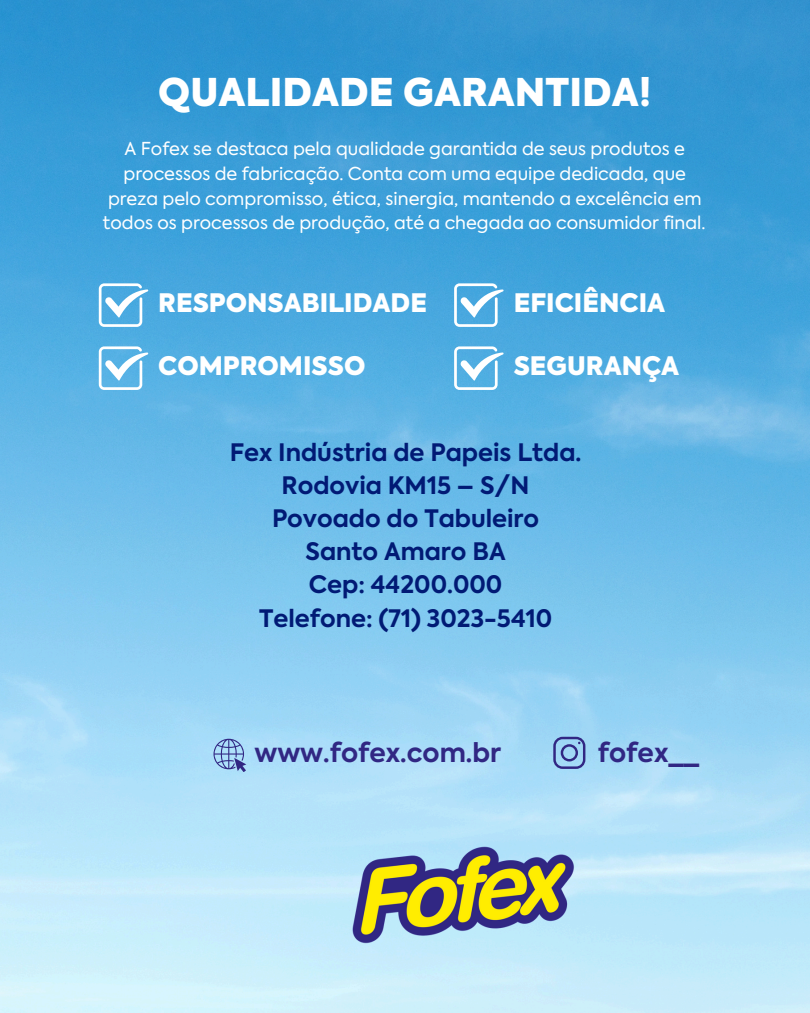
<style>
.page{position:relative;width:810px;height:1013px;background:#fff}
.page>*{position:absolute;margin:0;border:0;box-sizing:border-box;transform-origin:0 0}
.t1{font:900 38px "Axiforma";color:#fff}
.t2{font:700 26.2px "Axiforma";color:#312783}
.t3{font:900 25.3px "Axiforma";color:#fff}
.t4{font:700 23.9px/33.2px "Axiforma";color:#011a75;text-align:center}
.t5{font:17.7px/24.7px "Axiforma";color:#fff;text-align:center}
</style>
<div class="page">
<img style="left:0;top:0;width:810px;height:1012px">
<img style="left:344px;top:836px;width:239px;height:116px">
<svg style="left:214px;top:738px;width:32px;height:33px"></svg>
<svg style="left:553px;top:736px;width:32px;height:33px"></svg>
<svg style="left:99px;top:283px;width:49px;height:44px"></svg>
<svg style="left:99px;top:346px;width:49px;height:44px"></svg>
<svg style="left:454px;top:283px;width:50px;height:44px"></svg>
<svg style="left:454px;top:346px;width:50px;height:44px"></svg>
<h2 class="t1" style="left:158px;top:77px;width:495px">QUALIDADE GARANTIDA!</h2>
<p class="t5" style="left:103px;top:138px;width:604px">A Fofex se destaca pela qualidade garantida de seus produtos e processos de fabricação. Conta com uma equipe dedicada, que preza pelo compromisso, ética, sinergia, mantendo a excelência em todos os processos de produção, até a chegada ao consumidor final.</p>
<h2 class="t3" style="left:158px;top:292px;width:270px">RESPONSABILIDADE</h2>
<p class="t3" style="left:514px;top:292px;width:153px">EFICIÊNCIA</p>
<h2 class="t3" style="left:158px;top:355px;width:209px">COMPROMISSO</h2>
<p class="t3" style="left:514px;top:355px;width:167px">SEGURANÇA</p>
<h2 class="t4" style="left:230px;top:437px;width:353px">Fex Indústria de Papeis Ltda.<br>Rodovia KM15 – S/N<br>Povoado do Tabuleiro<br>Santo Amaro BA<br>Cep: 44200.000<br>Telefone: (71) 3023-5410</h2>
<h4 class="t2" style="left:254px;top:741px;width:248px">www.fofex.com.br</h4>
<p class="t2" style="left:598px;top:741px;width:103px">fofex__</p>
</div>
